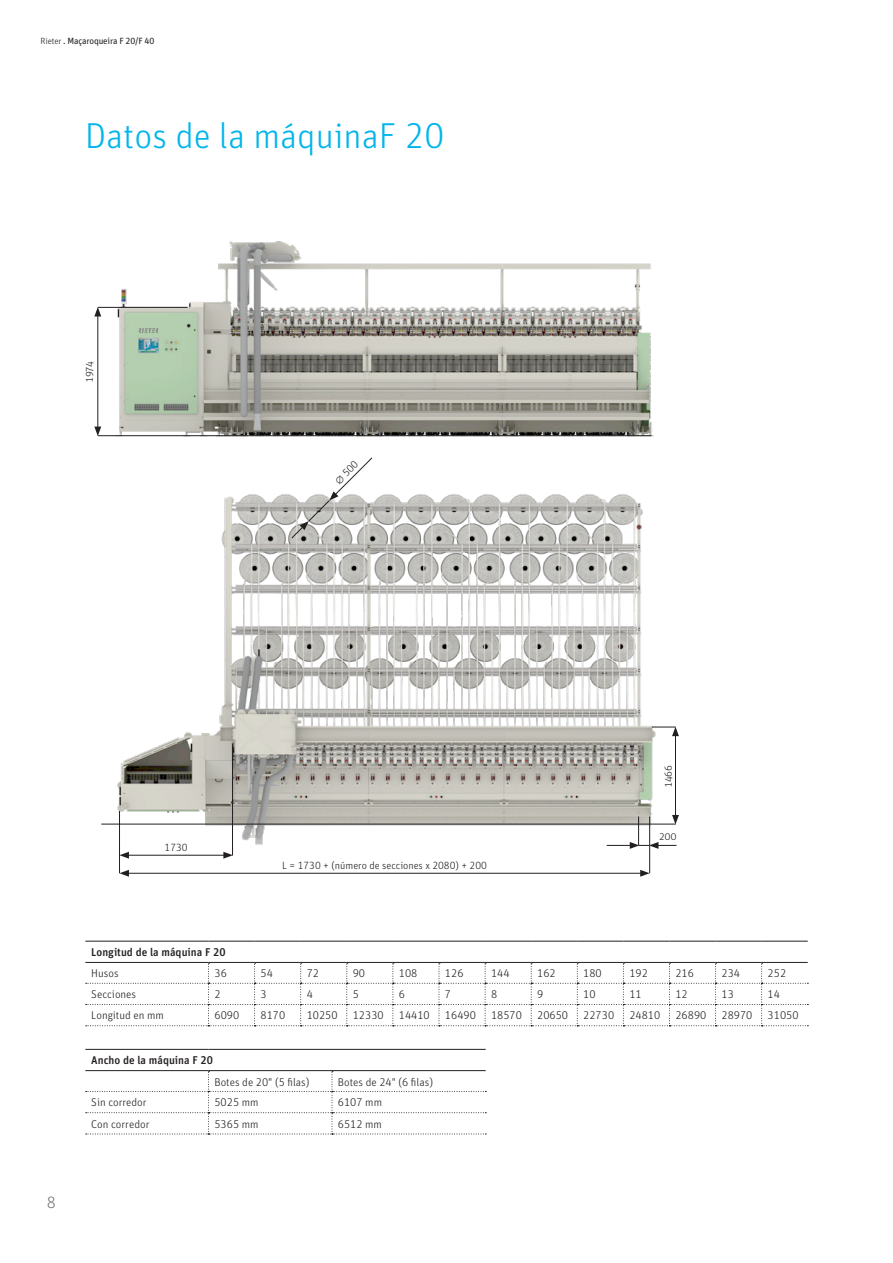
<style>
.page{position:relative;width:893px;height:1263px;background:#fff}
.page>*{position:absolute;margin:0;border:0;box-sizing:border-box;transform-origin:0 0}
.t1{font:300 36px "Unit Pro";color:#02b5eb}
.t2{font:300 16.5px "Unit Pro";color:#76787b}
.t3{font:300 11.25px "Unit Pro";color:#231f20}
.t4{font:500 11.25px "Unit Pro";color:#231f20}
.t5{font:300 10.5px "Unit Pro";color:#231f20}
.t6{font:9px "Unit Pro";letter-spacing:-.02em;color:#231f20}
.s1{font-weight:300}
</style>
<div class="page">
<img style="left:94px;top:241px;width:560px;height:196px">
<img style="left:101px;top:494px;width:578px;height:378px">
<hr style="left:101px;top:824px;width:575px;height:1px;background:#231f20">
<hr style="left:232px;top:744px;width:1px;height:111px;background:#231f20">
<hr style="left:649px;top:816px;width:1px;height:57px;background:#231f20">
<hr style="left:119px;top:811px;width:1px;height:62px;background:#231f20">
<hr style="left:127px;top:873px;width:516px;height:1px;background:#231f20">
<svg style="left:119px;top:870px;width:10px;height:7px"></svg>
<svg style="left:640px;top:870px;width:10px;height:7px"></svg>
<hr style="left:675px;top:734px;width:1px;height:83px;background:#231f20">
<svg style="left:652px;top:727px;width:27px;height:9px"></svg>
<svg style="left:607px;top:815px;width:72px;height:34px"></svg>
<hr style="left:127px;top:855px;width:99px;height:1px;background:#231f20">
<svg style="left:120px;top:852px;width:9px;height:7px"></svg>
<svg style="left:223px;top:852px;width:10px;height:7px"></svg>
<hr style="left:98px;top:435px;width:553px;height:1px;background:#231f20">
<hr style="left:97px;top:314px;width:1px;height:115px;background:#231f20">
<svg style="left:94px;top:427px;width:7px;height:9px"></svg>
<svg style="left:94px;top:307px;width:7px;height:9px"></svg>
<svg style="left:291px;top:457px;width:82px;height:82px"></svg>
<hr style="left:98px;top:307px;width:90px;height:1px;background:#231f20">
<hr style="left:85px;top:941px;width:124px;height:1px;background:#231f20">
<hr style="left:209px;top:941px;width:46px;height:1px;background:#231f20">
<hr style="left:255px;top:941px;width:46px;height:1px;background:#231f20">
<hr style="left:301px;top:941px;width:46px;height:1px;background:#231f20">
<hr style="left:347px;top:941px;width:46px;height:1px;background:#231f20">
<hr style="left:393px;top:941px;width:46px;height:1px;background:#231f20">
<hr style="left:439px;top:941px;width:46px;height:1px;background:#231f20">
<hr style="left:485px;top:941px;width:46px;height:1px;background:#231f20">
<hr style="left:531px;top:941px;width:46px;height:1px;background:#231f20">
<hr style="left:577px;top:941px;width:46px;height:1px;background:#231f20">
<hr style="left:623px;top:941px;width:46px;height:1px;background:#231f20">
<hr style="left:669px;top:941px;width:47px;height:1px;background:#231f20">
<hr style="left:716px;top:941px;width:46px;height:1px;background:#231f20">
<hr style="left:762px;top:941px;width:46px;height:1px;background:#231f20">
<svg style="left:86px;top:963px;width:722px;height:63px"></svg>
<hr style="left:85px;top:962px;width:124px;height:1px;background:#231f20">
<hr style="left:209px;top:962px;width:46px;height:1px;background:#231f20">
<hr style="left:255px;top:962px;width:46px;height:1px;background:#231f20">
<hr style="left:301px;top:962px;width:46px;height:1px;background:#231f20">
<hr style="left:347px;top:962px;width:46px;height:1px;background:#231f20">
<hr style="left:393px;top:962px;width:46px;height:1px;background:#231f20">
<hr style="left:439px;top:962px;width:46px;height:1px;background:#231f20">
<hr style="left:485px;top:962px;width:46px;height:1px;background:#231f20">
<hr style="left:531px;top:962px;width:46px;height:1px;background:#231f20">
<hr style="left:577px;top:962px;width:46px;height:1px;background:#231f20">
<hr style="left:623px;top:962px;width:46px;height:1px;background:#231f20">
<hr style="left:669px;top:962px;width:47px;height:1px;background:#231f20">
<hr style="left:716px;top:962px;width:46px;height:1px;background:#231f20">
<hr style="left:762px;top:962px;width:46px;height:1px;background:#231f20">
<hr style="left:85px;top:1049px;width:124px;height:1px;background:#231f20">
<hr style="left:209px;top:1049px;width:123px;height:1px;background:#231f20">
<hr style="left:332px;top:1049px;width:154px;height:1px;background:#231f20">
<svg style="left:86px;top:1071px;width:400px;height:63px"></svg>
<hr style="left:85px;top:1070px;width:124px;height:1px;background:#231f20">
<hr style="left:209px;top:1070px;width:123px;height:1px;background:#231f20">
<hr style="left:332px;top:1070px;width:154px;height:1px;background:#231f20">
<p class="t6" style="left:41px;top:34px;width:115px"><span class="s1">Rieter</span> . Maçaroqueira F 20/F 40</p>
<h1 class="t1" style="left:85px;top:110px;width:361px">Datos de la máquinaF 20</h1>
<p class="t5" style="left:82px;top:382px;width:22px;rotate:-90deg">1974</p>
<p class="t5" style="left:332px;top:477px;width:29px;rotate:-45deg">∅ 500</p>
<p class="t5" style="left:165px;top:840px;width:25px">1730</p>
<p class="t5" style="left:282px;top:858px;width:206px">L = 1730 + (número de secciones x 2080) + 200</p>
<p class="t5" style="left:661px;top:787px;width:23px;rotate:-90deg">1466</p>
<p class="t5" style="left:659px;top:829px;width:19px">200</p>
<h2 class="t2" style="left:46px;top:1191px;width:11px">8</h2>
<p class="t4" style="left:91px;top:944px;width:136px">Longitud de la máquina F 20</p>
<p class="t3" style="left:91px;top:966px;width:29px">Husos</p>
<p class="t3" style="left:214px;top:966px;width:14px">36</p>
<p class="t3" style="left:261px;top:966px;width:14px">54</p>
<p class="t3" style="left:307px;top:966px;width:14px">72</p>
<p class="t3" style="left:353px;top:966px;width:14px">90</p>
<p class="t3" style="left:399px;top:966px;width:20px">108</p>
<p class="t3" style="left:445px;top:966px;width:20px">126</p>
<p class="t3" style="left:491px;top:966px;width:20px">144</p>
<p class="t3" style="left:537px;top:966px;width:20px">162</p>
<p class="t3" style="left:583px;top:966px;width:20px">180</p>
<p class="t3" style="left:629px;top:966px;width:20px">192</p>
<p class="t3" style="left:675px;top:966px;width:20px">216</p>
<p class="t3" style="left:721px;top:966px;width:20px">234</p>
<p class="t3" style="left:768px;top:966px;width:20px">252</p>
<p class="t3" style="left:91px;top:986px;width:46px">Secciones</p>
<p class="t3" style="left:214px;top:986px;width:8px">2</p>
<p class="t3" style="left:261px;top:986px;width:8px">3</p>
<p class="t3" style="left:307px;top:986px;width:8px">4</p>
<p class="t3" style="left:353px;top:986px;width:8px">5</p>
<p class="t3" style="left:399px;top:986px;width:8px">6</p>
<p class="t3" style="left:445px;top:986px;width:8px">7</p>
<p class="t3" style="left:491px;top:986px;width:8px">8</p>
<p class="t3" style="left:537px;top:986px;width:8px">9</p>
<p class="t3" style="left:583px;top:986px;width:14px">10</p>
<p class="t3" style="left:629px;top:986px;width:14px">11</p>
<p class="t3" style="left:675px;top:986px;width:14px">12</p>
<p class="t3" style="left:721px;top:986px;width:14px">13</p>
<p class="t3" style="left:768px;top:986px;width:14px">14</p>
<p class="t3" style="left:91px;top:1008px;width:74px">Longitud en mm</p>
<p class="t3" style="left:214px;top:1008px;width:26px">6090</p>
<p class="t3" style="left:261px;top:1008px;width:26px">8170</p>
<p class="t3" style="left:307px;top:1008px;width:32px">10250</p>
<p class="t3" style="left:353px;top:1008px;width:32px">12330</p>
<p class="t3" style="left:399px;top:1008px;width:32px">14410</p>
<p class="t3" style="left:445px;top:1008px;width:32px">16490</p>
<p class="t3" style="left:491px;top:1008px;width:32px">18570</p>
<p class="t3" style="left:537px;top:1008px;width:32px">20650</p>
<p class="t3" style="left:583px;top:1008px;width:32px">22730</p>
<p class="t3" style="left:629px;top:1008px;width:32px">24810</p>
<p class="t3" style="left:675px;top:1008px;width:32px">26890</p>
<p class="t3" style="left:721px;top:1008px;width:32px">28970</p>
<p class="t3" style="left:768px;top:1008px;width:32px">31050</p>
<p class="t4" style="left:91px;top:1052px;width:123px">Ancho de la máquina F 20</p>
<p class="t3" style="left:214px;top:1074px;width:97px">Botes de 20" (5 filas)</p>
<p class="t3" style="left:338px;top:1074px;width:97px">Botes de 24" (6 filas)</p>
<p class="t3" style="left:91px;top:1095px;width:57px">Sin corredor</p>
<p class="t3" style="left:214px;top:1095px;width:46px">5025 mm</p>
<p class="t3" style="left:338px;top:1095px;width:46px">6107 mm</p>
<p class="t3" style="left:91px;top:1116px;width:60px">Con corredor</p>
<p class="t3" style="left:214px;top:1116px;width:46px">5365 mm</p>
<p class="t3" style="left:338px;top:1116px;width:46px">6512 mm</p>
</div>
